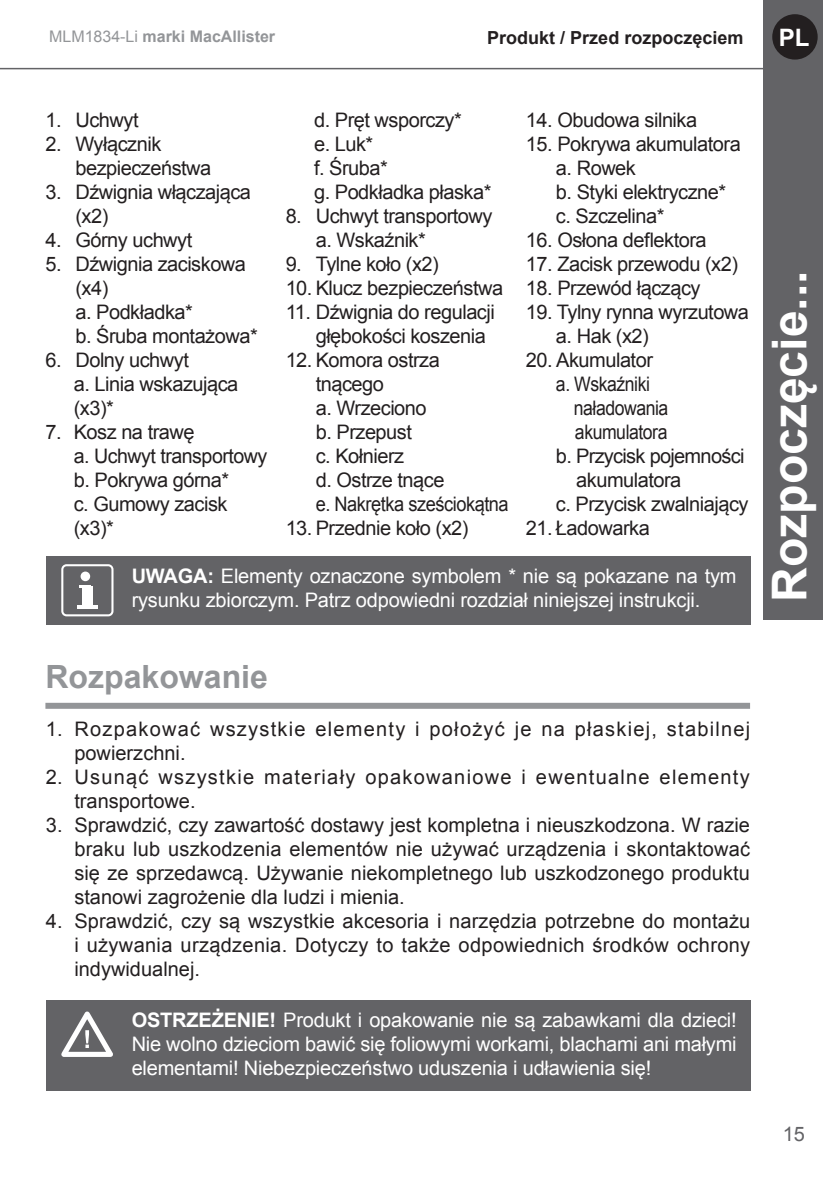
<style>
.page{position:relative;width:823px;height:1191px;background:#fff}
.page>*{position:absolute;margin:0;border:0;box-sizing:border-box;transform-origin:0 0}
.t1{font:700 48px "Arial";color:#fff}
.t2{font:700 32px "Arial";color:#939598}
.t3{font:700 24px "Arial";color:#fff}
.t4{font:20px/24px "Arial";letter-spacing:-.025em;color:#231f20}
.t5{font:20px/24px "Arial";letter-spacing:-.01em;color:#fff}
.t6{font:20px/24px "Arial";letter-spacing:.06em;color:#231f20}
.t7{font:20px/24px "Arial";letter-spacing:.065em;color:#231f20}
.t8{font:20px/24px "Arial";letter-spacing:-.025em;color:#231f20;scale:.88 1}
.t9{font:20px "Arial";letter-spacing:-.025em;color:#231f20;scale:.91 1}
.t10{font:20px "Arial";color:#636366}
.t11{font:700 18px "Arial";color:#231f20}
.t12{font:700 16px "Arial";color:#939598}
.s1{font-weight:400}
.s2{font-weight:700}
</style>
<div class="page">
<div style="left:762px;top:0;width:60px;height:619px;background:#636366"></div>
<div style="left:771px;top:14px;width:46px;height:46px;background:#231f20;border-radius:50%"></div>
<hr style="left:0;top:68px;width:772px;height:1px;background:#636366">
<div style="left:46px;top:556px;width:704px;height:68px;background:#636366"></div>
<div style="left:46px;top:1000px;width:704px;height:91px;background:#636366"></div>
<div style="left:61px;top:564px;width:52px;height:52px;border:2px solid #fff;border-radius:4px"></div>
<div style="left:80px;top:571px;width:10px;height:10px;background:#fff;border-radius:50%"></div>
<div style="left:82px;top:585px;width:11px;height:20px;background:#fff"></div>
<hr style="left:77px;top:604px;width:20px;height:4px;background:#fff">
<div style="left:45px;top:703px;width:704px;height:6px;background:#939598"></div>
<svg style="left:61px;top:1011px;width:52px;height:46px"></svg>
<p class="t12" style="left:49px;top:25px;width:227px"><span class="s1">MLM1834-Li</span> marki MacAllister</p>
<p class="t11" style="left:487px;top:26px;width:258px">Produkt / Przed rozpoczęciem</p>
<p class="t3" style="left:778px;top:22px;width:32px">PL</p>
<p class="t4" style="left:525px;top:108px;width:173px">14. Obudowa silnika</p>
<p class="t4" style="left:525px;top:132px;width:216px">15. Pokrywa akumulatora</p>
<p class="t4" style="left:555px;top:156px;width:81px">a. Rowek</p>
<p class="t4" style="left:555px;top:180px;width:172px">b. Styki elektryczne*</p>
<p class="t4" style="left:555px;top:204px;width:110px">c. Szczelina*</p>
<p class="t4" style="left:525px;top:228px;width:182px">16. Osłona deflektora</p>
<p class="t4" style="left:525px;top:252px;width:213px">17. Zacisk przewodu (x2)</p>
<p class="t4" style="left:525px;top:276px;width:176px">18. Przewód łączący</p>
<p class="t4" style="left:525px;top:300px;width:224px">19. Tylny rynna wyrzutowa</p>
<p class="t4" style="left:555px;top:324px;width:94px">a. Hak (x2)</p>
<p class="t4" style="left:525px;top:348px;width:128px">20. Akumulator</p>
<p class="t8" style="left:573px;top:372px;width:109px;text-indent:-18px">a. Wskaźniki naładowania</p>
<p class="t8" style="left:574px;top:420px;width:107px">akumulatora</p>
<p class="t4" style="left:576px;top:444px;width:170px;text-indent:-20px">b. Przycisk pojemności akumulatora</p>
<p class="t4" style="left:555px;top:492px;width:194px">c. Przycisk zwalniający</p>
<p class="t4" style="left:525px;top:516px;width:125px">21. Ładowarka</p>
<p class="t5" style="left:132px;top:563px;width:606px"><span class="s2">UWAGA:</span> Elementy oznaczone symbolem * nie są pokazane na tym rysunku zbiorczym. Patrz odpowiedni rozdział niniejszej instrukcji.</p>
<p class="t4" style="left:314px;top:108px;width:149px">d. Pręt wsporczy*</p>
<p class="t4" style="left:314px;top:132px;width:61px">e. Luk*</p>
<p class="t4" style="left:314px;top:156px;width:75px">f. Śruba*</p>
<p class="t4" style="left:314px;top:180px;width:179px">g. Podkładka płaska*</p>
<p class="t4" style="left:285px;top:204px;width:208px">8. Uchwyt transportowy</p>
<p class="t4" style="left:315px;top:228px;width:112px">a. Wskaźnik*</p>
<p class="t4" style="left:285px;top:252px;width:155px">9. Tylne koło (x2)</p>
<p class="t4" style="left:285px;top:276px;width:219px">10. Klucz bezpieczeństwa</p>
<p class="t4" style="left:315px;top:300px;width:180px;text-indent:-30px">11. Dźwignia do regulacji głębokości koszenia</p>
<p class="t4" style="left:315px;top:348px;width:126px;text-indent:-30px">12. Komora ostrza tnącego</p>
<p class="t4" style="left:315px;top:396px;width:112px">a. Wrzeciono</p>
<p class="t4" style="left:315px;top:420px;width:98px">b. Przepust</p>
<p class="t4" style="left:315px;top:444px;width:90px">c. Kołnierz</p>
<p class="t4" style="left:315px;top:468px;width:130px">d. Ostrze tnące</p>
<p class="t9" style="left:315px;top:491px;width:213px">e. Nakrętka sześciokątna</p>
<p class="t4" style="left:285px;top:516px;width:184px">13. Przednie koło (x2)</p>
<p class="t4" style="left:45px;top:108px;width:95px">1. Uchwyt</p>
<p class="t4" style="left:75px;top:132px;width:137px;text-indent:-30px">2. Wyłącznik bezpieczeństwa</p>
<p class="t4" style="left:75px;top:180px;width:177px;text-indent:-30px">3. Dźwignia włączająca (x2)</p>
<p class="t4" style="left:45px;top:228px;width:148px">4. Górny uchwyt</p>
<p class="t4" style="left:75px;top:252px;width:172px;text-indent:-30px">5. Dźwignia zaciskowa (x4)</p>
<p class="t4" style="left:75px;top:300px;width:119px">a. Podkładka*</p>
<p class="t4" style="left:75px;top:324px;width:184px">b. Śruba montażowa*</p>
<p class="t4" style="left:45px;top:348px;width:145px">6. Dolny uchwyt</p>
<p class="t4" style="left:74px;top:372px;width:166px">a. Linia wskazująca (x3)*</p>
<p class="t4" style="left:45px;top:420px;width:151px">7. Kosz na trawę</p>
<p class="t4" style="left:74px;top:444px;width:195px">a. Uchwyt transportowy</p>
<p class="t4" style="left:74px;top:468px;width:157px">b. Pokrywa górna*</p>
<p class="t4" style="left:74px;top:492px;width:155px">c. Gumowy zacisk (x3)*</p>
<h1 class="t1" style="left:757px;top:601px;width:332px;rotate:-90deg">Rozpoczęcie...</h1>
<p class="t2" style="left:45px;top:655px;width:224px">Rozpakowanie</p>
<p class="t6" style="left:74px;top:717px;width:677px;text-indent:-28px">1. Rozpakować wszystkie elementy i położyć je na płaskiej, stabilnej powierzchni.</p>
<p class="t7" style="left:74px;top:765px;width:676px;text-indent:-28px">2. Usunąć wszystkie materiały opakowaniowe i ewentualne elementy transportowe.</p>
<p class="t4" style="left:74px;top:813px;width:677px;text-align:justify;text-indent:-28px">3. Sprawdzić, czy zawartość dostawy jest kompletna i nieuszkodzona. W razie braku lub uszkodzenia elementów nie używać urządzenia i skontaktować się ze sprzedawcą. Używanie niekompletnego lub uszkodzonego produktu stanowi zagrożenie dla ludzi i mienia.</p>
<p class="t4" style="left:74px;top:909px;width:677px;text-align:justify;text-indent:-28px">4. Sprawdzić, czy są wszystkie akcesoria i narzędzia potrzebne do montażu i używania urządzenia. Dotyczy to także odpowiednich środków ochrony indywidualnej.</p>
<p class="t5" style="left:132px;top:1008px;width:606px;text-align:justify"><span class="s2">OSTRZEŻENIE!</span> Produkt i opakowanie nie są zabawkami dla dzieci!<br>Nie wolno dzieciom bawić się foliowymi workami, blachami ani małymi elementami! Niebezpieczeństwo uduszenia i udławienia się!</p>
<p class="t10" style="left:782px;top:1121px;width:24px">15</p>
</div>
